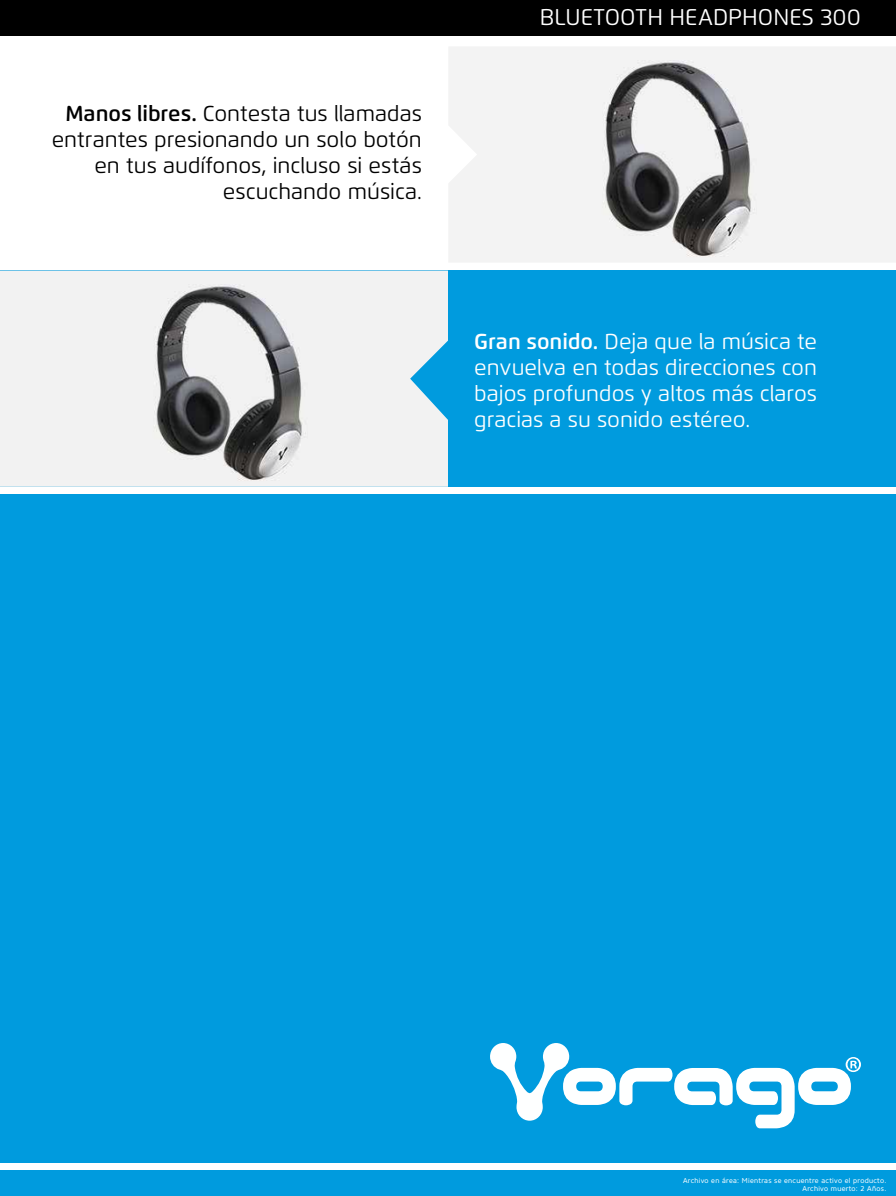
<style>
.page{position:relative;width:896px;height:1196px;background:#fff}
.page>*{position:absolute;margin:0;border:0;box-sizing:border-box;transform-origin:0 0}
.t1{font:22.75px "Flexo";color:#fff}
.t2{font:21.61px/25.9px "Flexo";color:#fff;text-align:justify}
.t3{font:21.61px/25.9px "Flexo";color:#000;text-align:right}
.t4{font:7px/7.9px "Core Sans N45";letter-spacing:.04em;color:#fff;text-align:right}
.s1{font-weight:600}
</style>
<div class="page">
<div style="left:0;top:494px;width:896px;height:668px;background:#009bde"></div>
<svg style="left:490px;top:1043px;width:371px;height:85px"></svg>
<div style="left:0;top:270px;width:896px;height:216px;background:#009bde"></div>
<div style="left:0;top:1170px;width:896px;height:25px;background:#009bde"></div>
<div style="left:0;top:0;width:896px;height:35px;background:#000"></div>
<img style="left:0;top:270px;width:448px;height:216px">
<img style="left:449px;top:47px;width:447px;height:215px">
<p class="t3" style="left:52px;top:101px;width:372px"><span class="s1">Manos libres.</span> Contesta tus llamadas entrantes presionando un solo botón en tus audífonos, incluso si estás escuchando música.</p>
<p class="t1" style="left:540px;top:3px;width:323px">BLUETOOTH HEADPHONES 300</p>
<p class="t2" style="left:474px;top:328px;width:344px"><span class="s1">Gran sonido.</span> Deja que la música te envuelva en todas direcciones con bajos profundos y altos más claros gracias a su sonido estéreo.</p>
<p class="t4" style="left:683px;top:1176px;width:205px">Archivo en área: Mientras se encuentre activo el producto.<br>Archivo muerto: 2 Años.</p>
</div>
